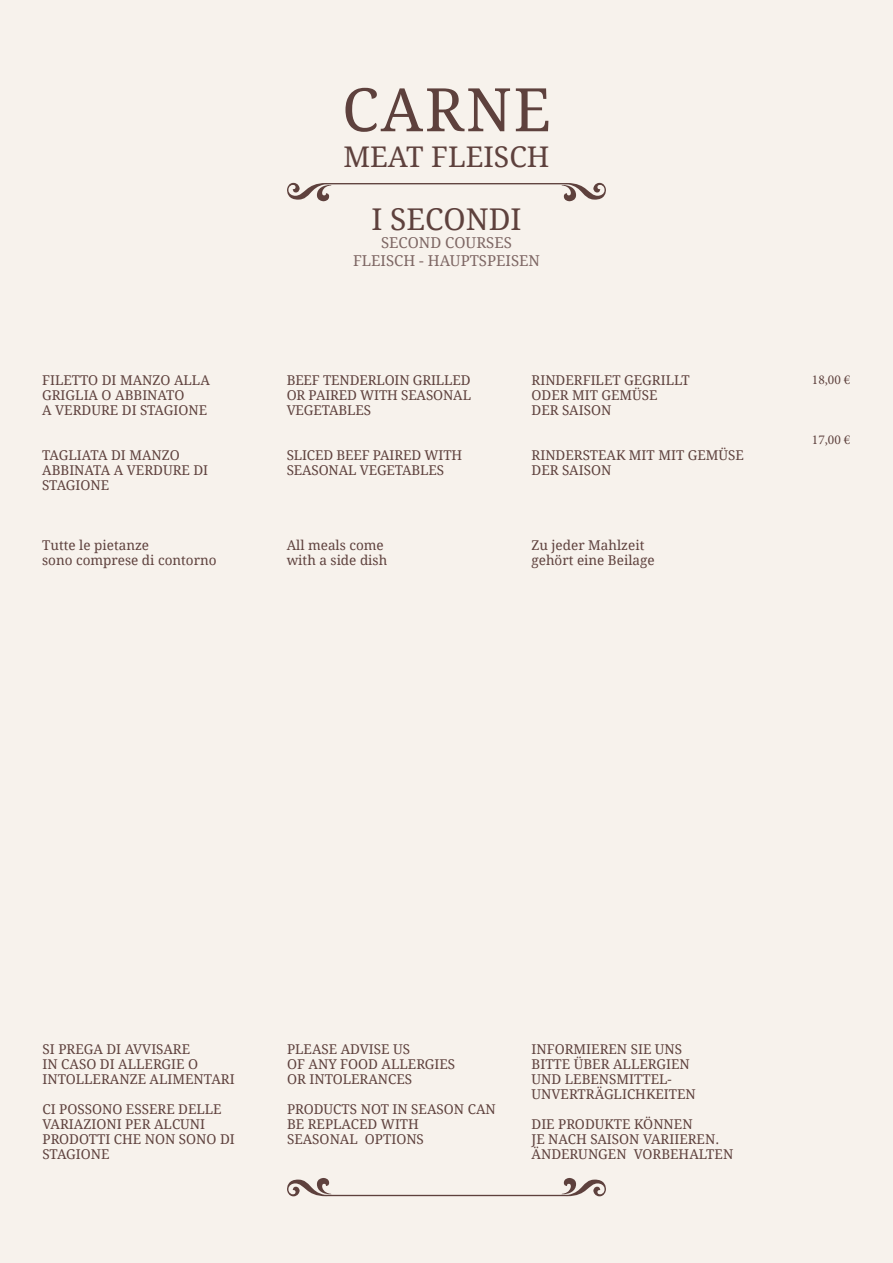
<style>
.page{position:relative;width:893px;height:1263px;background:#f7f2ec}
.page>*{position:absolute;margin:0;border:0;box-sizing:border-box;transform-origin:0 0}
.t1{font:60px "Droid Serif";letter-spacing:.03em;color:#5e413d}
.t2{font:30px "Droid Serif";color:#5e413d}
.t3{font:28.5px "Droid Serif";color:#5e413d}
.t4{font:15px "Droid Serif";color:#7e6764}
.t5{font:13.5px/15px "Droid Serif";color:#5e413d}
.t6{font:13.5px "Minion Pro";color:#5e413d}
</style>
<div class="page">
<svg style="left:287px;top:183px;width:319px;height:18px"></svg>
<svg style="left:287px;top:1178px;width:319px;height:18px"></svg>
<p class="t5" style="left:42px;top:372px;width:90px">FILETTO DI MAN</p>
<p class="t5" style="left:152px;top:372px;width:59px">ZO ALLA</p>
<p class="t5" style="left:42px;top:387px;width:83px">GRIGLIA O ABBINAT</p>
<p class="t5" style="left:174px;top:387px;width:12px">O</p>
<p class="t5" style="left:42px;top:402px;width:23px">A VER</p>
<p class="t5" style="left:82px;top:402px;width:20px">DURE</p>
<p class="t5" style="left:122px;top:402px;width:27px">DI STAGI</p>
<p class="t5" style="left:178px;top:402px;width:20px">ONE</p>
<p class="t5" style="left:42px;top:447px;width:44px">TAGLIATA</p>
<p class="t5" style="left:111px;top:447px;width:30px">DI MAN</p>
<p class="t5" style="left:162px;top:447px;width:20px">ZO</p>
<p class="t5" style="left:42px;top:462px;width:10px">ABBINAT</p>
<p class="t5" style="left:101px;top:462px;width:36px">A A VER</p>
<p class="t5" style="left:153px;top:462px;width:20px">DURE</p>
<p class="t5" style="left:193px;top:462px;width:15px">DI</p>
<p class="t5" style="left:42px;top:477px;width:9px">STAGI</p>
<p class="t5" style="left:81px;top:477px;width:20px">ONE</p>
<p class="t5" style="left:42px;top:537px;width:176px">TUTTE LE PIETANZE<br>SONO COMPRESE DI CONTORNO</p>
<h1 class="t1" style="left:342px;top:75px;width:210px">CARNE</h1>
<h3 class="t3" style="left:343px;top:141px;width:205px">MEAT FLEISCH</h3>
<h2 class="t2" style="left:371px;top:202px;width:152px">I SECONDI</h2>
<p class="t4" style="left:381px;top:234px;width:95px">SECOND COURSES</p>
<p class="t4" style="left:353px;top:252px;width:27px">FLEISC</p>
<p class="t4" style="left:403px;top:252px;width:35px">H - HAUPTSPEISEN</p>
<p class="t5" style="left:287px;top:372px;width:185px;text-indent:36px">TENDERLOIN GRILLED<br>OR PAIRE</p>
<p class="t5" style="left:287px;top:372px;width:18px">BEEF</p>
<p class="t5" style="left:347px;top:387px;width:23px">D WIT</p>
<p class="t5" style="left:387px;top:387px;width:31px">H SEAS</p>
<p class="t5" style="left:433px;top:387px;width:39px">ONAL</p>
<p class="t5" style="left:287px;top:402px;width:19px">VEGETAB</p>
<p class="t5" style="left:347px;top:402px;width:17px">LES</p>
<p class="t5" style="left:287px;top:447px;width:103px">SLICED BEEF PAIRE</p>
<p class="t5" style="left:411px;top:447px;width:23px">D WIT</p>
<p class="t5" style="left:451px;top:447px;width:12px">H</p>
<p class="t5" style="left:287px;top:462px;width:17px">SEAS</p>
<p class="t5" style="left:319px;top:462px;width:60px">ONAL VEGETAB</p>
<p class="t5" style="left:420px;top:462px;width:17px">LES</p>
<p class="t5" style="left:531px;top:372px;width:43px">RINDERFI</p>
<p class="t5" style="left:596px;top:372px;width:38px">LET GEGRI</p>
<p class="t5" style="left:666px;top:372px;width:22px">LLT</p>
<p class="t5" style="left:531px;top:387px;width:50px">ODER MIT</p>
<p class="t5" style="left:531px;top:387px;width:119px;text-indent:70px">GEMÜSE<br>DER SAISON</p>
<p class="t5" style="left:531px;top:447px;width:44px">RINDERSTEAK</p>
<p class="t5" style="left:629px;top:447px;width:10px">MIT</p>
<p class="t5" style="left:658px;top:447px;width:10px">MIT</p>
<p class="t5" style="left:688px;top:447px;width:49px">GEMÜSE</p>
<p class="t5" style="left:531px;top:462px;width:80px">DER SAISON</p>
<p class="t5" style="left:287px;top:537px;width:102px">ALL MEALS COME<br>WITH A SIDE DISH</p>
<p class="t5" style="left:531px;top:537px;width:125px">ZU JEDER MAHLZEIT<br>GEHÖRT EINE BEILAGE</p>
<p class="t6" style="left:812px;top:371px;width:40px">18,00 €</p>
<p class="t6" style="left:812px;top:431px;width:40px">17,00 €</p>
<p class="t5" style="left:43px;top:1042px;width:26px">SI PREGA</p>
<p class="t5" style="left:106px;top:1042px;width:28px">DI AVVISARE</p>
<p class="t5" style="left:43px;top:1057px;width:28px">IN CAS</p>
<p class="t5" style="left:86px;top:1057px;width:67px">O DI ALLERGIE</p>
<p class="t5" style="left:188px;top:1057px;width:12px">O</p>
<p class="t5" style="left:43px;top:1072px;width:61px">INTOLLERAN</p>
<p class="t5" style="left:130px;top:1072px;width:48px">ZE ALIMENTARI</p>
<p class="t5" style="left:43px;top:1102px;width:181px">CI POSSONO ESSERE DELLE<br>VARIAZIONI PER ALCUNI<br>PRODO</p>
<p class="t5" style="left:43px;top:1132px;width:194px;text-indent:46px">TTI CHE NON SONO DI<br>STAGIONE</p>
<p class="t5" style="left:287px;top:1042px;width:26px">PLEASE</p>
<p class="t5" style="left:341px;top:1042px;width:28px">ADVISE</p>
<p class="t5" style="left:393px;top:1042px;width:10px">US</p>
<p class="t5" style="left:287px;top:1057px;width:32px">OF ANY</p>
<p class="t5" style="left:287px;top:1057px;width:130px;text-indent:53px">FOOD ALLERGIES<br>OR INTOLERANCES</p>
<p class="t5" style="left:287px;top:1102px;width:210px">PRODUCTS NOT IN SEASON CAN<br>BE REPLACED WITH<br>SEASONAL OPTIONS</p>
<p class="t5" style="left:532px;top:1042px;width:44px">INFORMIEREN</p>
<p class="t5" style="left:631px;top:1042px;width:35px">SIE UNS</p>
<p class="t5" style="left:532px;top:1057px;width:9px">BITTE</p>
<p class="t5" style="left:574px;top:1057px;width:20px">ÜBER</p>
<p class="t5" style="left:613px;top:1057px;width:36px">ALLERGIEN</p>
<p class="t5" style="left:532px;top:1072px;width:43px">UN D LEBENSMITTE</p>
<p class="t5" style="left:659px;top:1072px;width:14px">L-</p>
<p class="t5" style="left:532px;top:1087px;width:20px">UNVERTR</p>
<p class="t5" style="left:595px;top:1087px;width:61px">ÄGLICHKEITEN</p>
<p class="t5" style="left:532px;top:1117px;width:9px">DIE</p>
<p class="t5" style="left:558px;top:1117px;width:47px">PRODUKTE</p>
<p class="t5" style="left:634px;top:1117px;width:30px">KÖNNEN</p>
<p class="t5" style="left:532px;top:1132px;width:27px">JE NAC</p>
<p class="t5" style="left:576px;top:1132px;width:76px">H SAISON VARIIEREN</p>
<p class="t5" style="left:715px;top:1132px;width:5px">.</p>
<p class="t5" style="left:532px;top:1147px;width:40px">ÄNDERUNGEN</p>
<p class="t5" style="left:634px;top:1147px;width:29px">VORBE</p>
<p class="t5" style="left:679px;top:1147px;width:38px">HALTEN</p>
</div>
